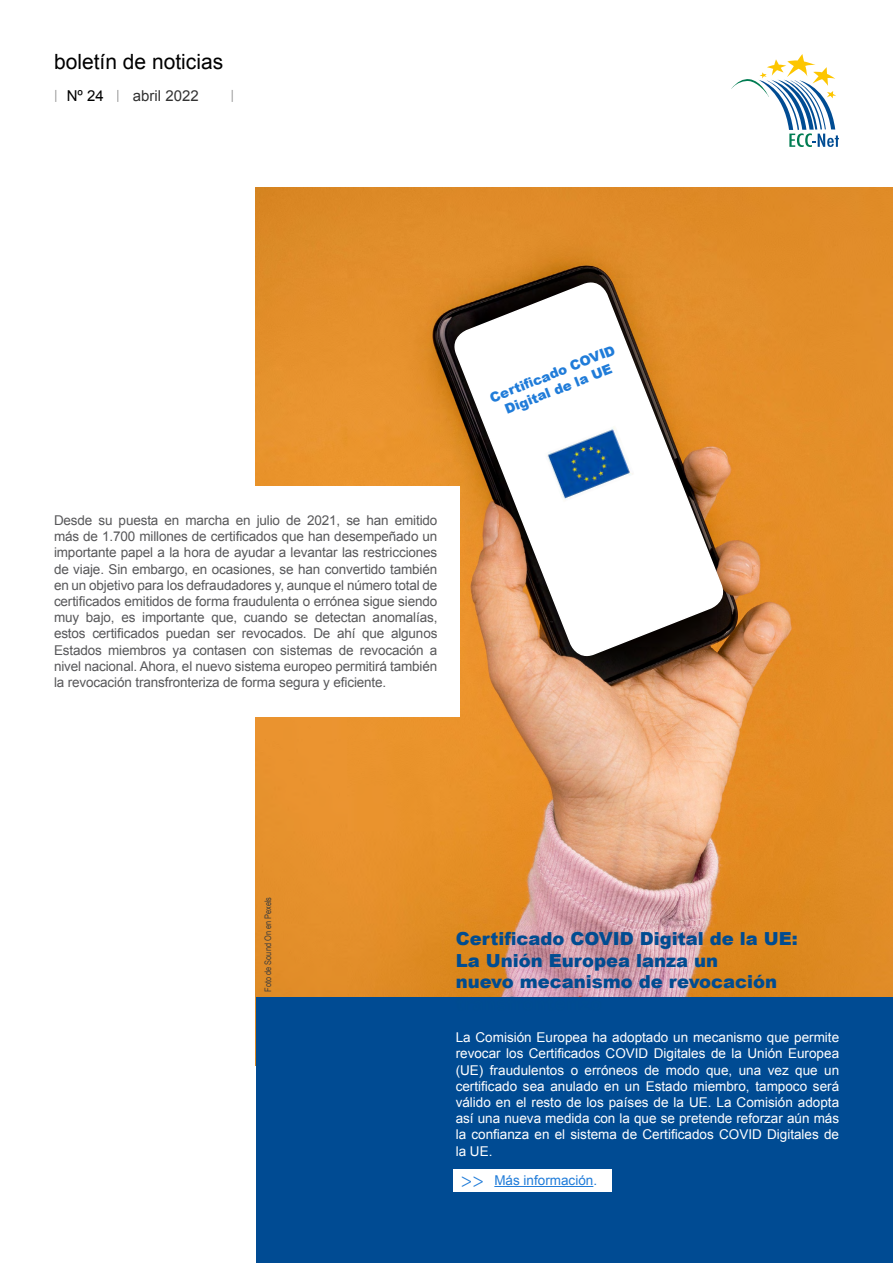
<style>
.page{position:relative;width:893px;height:1263px;background:#fff}
.page>*{position:absolute;margin:0;border:0;box-sizing:border-box;transform-origin:0 0}
.t1{font:21px "Arial";color:#000}
.t2{font:900 18px/21.6px "Arial";color:#004c91}
.t3{font:15px "Arial";color:#333}
.t4{font:15px "Arial";color:#000}
.t5{font:13.5px/16.2px "Arial";letter-spacing:-.01em;color:#58585a;text-align:justify}
.t6{font:13.5px/16.2px "Arial";color:#fff;text-align:justify}
.t7{font:900 13.5px/16.2px "Arial";color:#207cd9;text-align:center}
.t8{font:13.5px "Arial";color:#207cd9}
.t9{font:9px "Arial Narrow";color:#3c3c3c}
.s1{font-family:"Minion Pro";font-size:21px}
</style>
<div class="page">
<svg style="left:731px;top:54px;width:108px;height:93px"></svg>
<svg style="left:55px;top:90px;width:1px;height:12px"></svg>
<svg style="left:117px;top:90px;width:1px;height:12px"></svg>
<svg style="left:232px;top:90px;width:1px;height:12px"></svg>
<img style="left:256px;top:188px;width:637px;height:877px">
<div style="left:256px;top:997px;width:636px;height:266px;background:#004b93"></div>
<svg style="left:450px;top:278px;width:277px;height:382px"></svg>
<div style="left:0;top:486px;width:459px;height:230px;background:#fff"></div>
<div style="left:453px;top:1169px;width:158px;height:23px;background:#fff"></div>
<hr style="left:494px;top:1186px;width:99px;height:1px;background:#207cd9">
<img style="left:544px;top:425px;width:90px;height:77px">
<h1 class="t1" style="left:54px;top:47px;width:171px">boletín de noticias</h1>
<p class="t4" style="left:67px;top:86px;width:39px">Nº 24</p>
<p class="t3" style="left:133px;top:85px;width:67px">abril 2022</p>
<p class="t5" style="left:54px;top:512px;width:385px">Desde su puesta en marcha en julio de 2021, se han emitido más de 1.700 millones de certificados que han desempeñado un importante papel a la hora de ayudar a levantar las restricciones de viaje. Sin embargo, en ocasiones, se han convertido también en un objetivo para los defraudadores y, aunque el número total de certificados emitidos de forma fraudulenta o errónea sigue siendo muy bajo, es importante que, cuando se detectan anomalías, estos certificados puedan ser revocados. De ahí que algunos Estados miembros ya contasen con sistemas de revocación a nivel nacional. Ahora, el nuevo sistema europeo permitirá también la revocación transfronteriza de forma segura y eficiente.</p>
<p class="t7" style="left:487px;top:390px;width:135px;rotate:-21deg">Certifi cado COVID<br>Digital de la UE</p>
<p class="t9" style="left:261px;top:992px;width:96px;rotate:-90deg">Foto de Sound On en Pexels</p>
<h2 class="t2" style="left:456px;top:927px;width:344px">Certificado COVID Digital de la UE:<br>La Unión Europea lanza un<br>nuevo mecanismo de revocación</h2>
<p class="t6" style="left:456px;top:1029px;width:385px">La Comisión Europea ha adoptado un mecanismo que permite revocar los Certificados COVID Digitales de la Unión Europea (UE) fraudulentos o erróneos de modo que, una vez que un certificado sea anulado en un Estado miembro, tampoco será válido en el resto de los países de la UE. La Comisión adopta así una nueva medida con la que se pretende reforzar aún más la confianza en el sistema de Certificados COVID Digitales de la UE.</p>
<p class="t8" style="left:461px;top:1171px;width:138px"><span class="s1">&gt;&gt;</span> Más información.</p>
</div>
